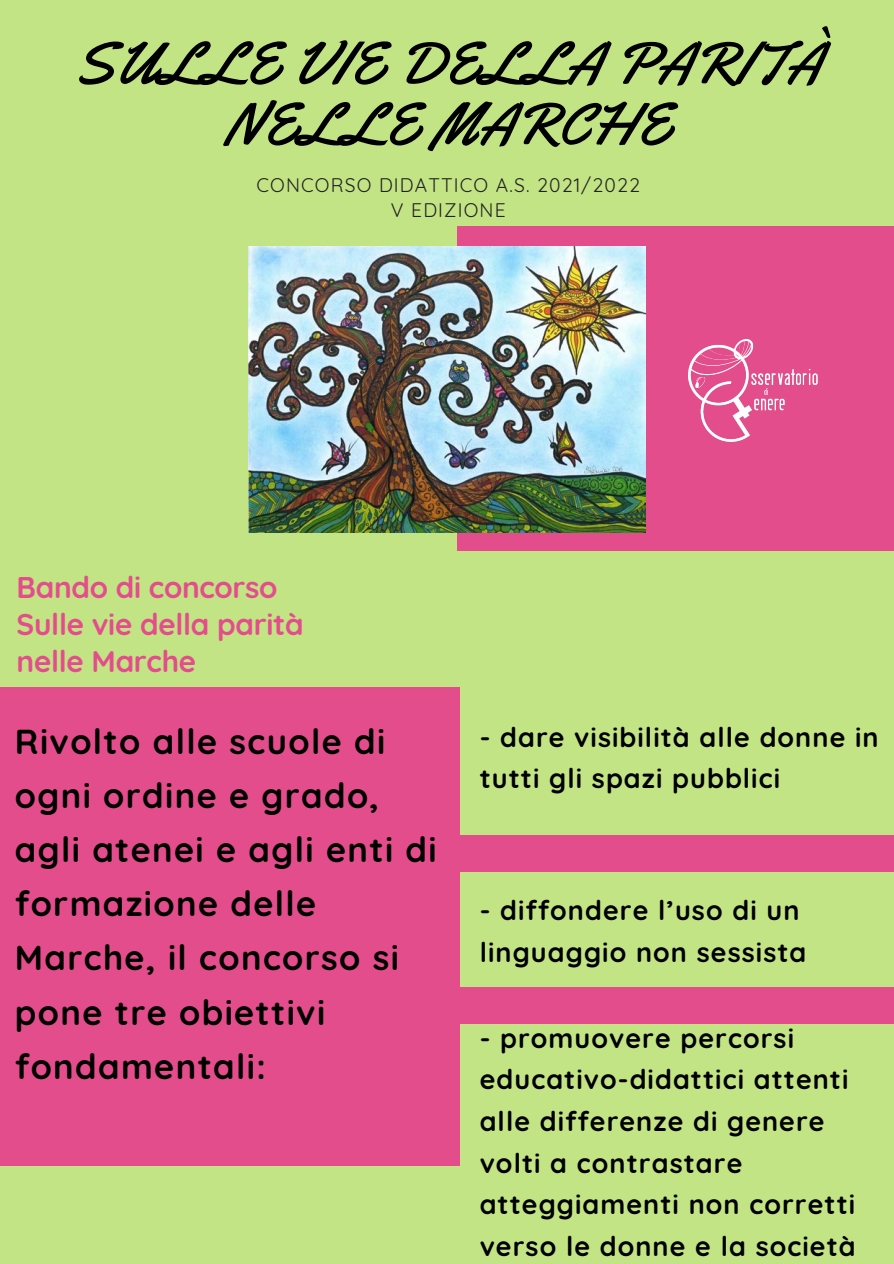
<style>
.page{position:relative;width:894px;height:1264px;background:#fff}
.page>*{position:absolute;margin:0;border:0;box-sizing:border-box;transform-origin:0 0}
.t1{font:59.55px/60.8px "Yellowtail";color:#000;text-align:center}
.t2{font:700 34.5px/54px "Quicksand";letter-spacing:.04em;color:#000}
.t3{font:700 29.85px "Quicksand";letter-spacing:-.01em;color:#e44d8c}
.t4{font:700 27px/41.7px "Quicksand";letter-spacing:.04em;color:#000}
.t5{font:19.2px "Quicksand";letter-spacing:.06em;color:#222}
</style>
<div class="page">
<div style="left:0;top:0;width:893px;height:1263px;background:#c3e485"></div>
<div style="left:0;top:688px;width:459px;height:477px;background:#e44d8c"></div>
<div style="left:457px;top:226px;width:436px;height:325px;background:#e44d8c"></div>
<div style="left:457px;top:835px;width:436px;height:36px;background:#e44d8c"></div>
<div style="left:457px;top:987px;width:436px;height:36px;background:#e44d8c"></div>
<img style="left:248px;top:246px;width:397px;height:286px">
<img style="left:688px;top:339px;width:129px;height:103px">
<p class="t1" style="left:75px;top:33px;width:747px">SULLE VIE DELLA PARITÀ<br>NELLE MARCHE</p>
<p class="t5" style="left:256px;top:172px;width:385px">CONCORSO DIDATTICO A.S. 2021/2022</p>
<p class="t5" style="left:391px;top:197px;width:116px">V EDIZIONE</p>
<p class="t3" style="left:17px;top:567px;width:262px">Bando di concorso</p>
<p class="t3" style="left:17px;top:605px;width:288px">Sulle vie della parità</p>
<p class="t3" style="left:17px;top:642px;width:181px">nelle Marche</p>
<p class="t2" style="left:15px;top:714px;width:423px">Rivolto alle scuole di ogni ordine e grado, agli atenei e agli enti di formazione delle<br>Marche, il concorso si pone tre obiettivi fondamentali:</p>
<p class="t4" style="left:479px;top:715px;width:400px">- dare visibilità alle donne in tutti gli spazi pubblici</p>
<p class="t4" style="left:479px;top:889px;width:328px">- diffondere l’uso di un linguaggio non sessista</p>
<p class="t4" style="left:479px;top:1016px;width:377px">- promuovere percorsi educativo-didattici attenti alle differenze di genere volti a contrastare atteggiamenti non corretti verso le donne e la società</p>
</div>
